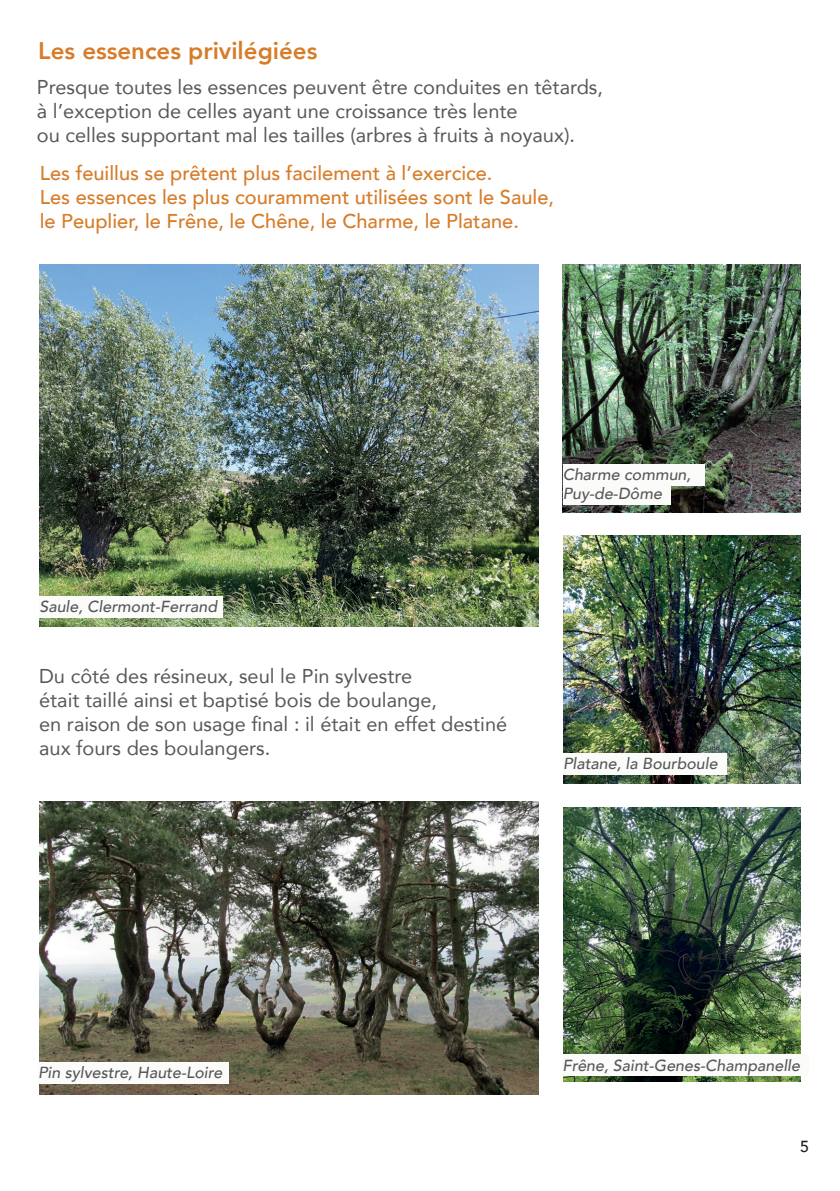
<style>
.page{position:relative;width:840px;height:1191px;background:#fff}
.page>*{position:absolute;margin:0;border:0;box-sizing:border-box;transform-origin:0 0}
.t1{font:800 24px "Avenir";color:#d77c29}
.t2{font:20px/24px "Avenir";color:#57585a}
.t3{font:500 20px/24px "Avenir";color:#d77c29}
.t4{font:italic 500 16px/19.2px "Avenir";color:#57585a}
.t5{font:500 16px "Avenir";color:#231f20}
</style>
<div class="page">
<img style="left:562px;top:264px;width:237px;height:248px">
<img style="left:40px;top:801px;width:498px;height:293px">
<img style="left:563px;top:535px;width:237px;height:248px">
<div style="left:38px;top:1062px;width:191px;height:21px;background:#fbfbfa"></div>
<div style="left:562px;top:753px;width:163px;height:21px;background:#fbfbfa"></div>
<img style="left:563px;top:807px;width:237px;height:274px">
<img style="left:40px;top:264px;width:498px;height:362px">
<div style="left:39px;top:596px;width:184px;height:21px;background:#fbfbfa"></div>
<div style="left:562px;top:1054px;width:246px;height:22px;background:#fbfbfa"></div>
<div style="left:562px;top:464px;width:142px;height:21px;background:#fbfbfa"></div>
<div style="left:562px;top:483px;width:108px;height:21px;background:#fbfbfa"></div>
<p class="t1" style="left:38px;top:32px;width:280px">Les essences privilégiées</p>
<p class="t2" style="left:37px;top:74px;width:567px">Presque toutes les essences peuvent être conduites en têtards, à l’exception de celles ayant une croissance très lente<br>ou celles supportant mal les tailles (arbres à fruits à noyaux).</p>
<p class="t3" style="left:40px;top:160px;width:515px">Les feuillus se prêtent plus facilement à l’exercice.<br>Les essences les plus couramment utilisées sont le Saule, le Peuplier, le Frêne, le Chêne, le Charme, le Platane.</p>
<p class="t4" style="left:39px;top:597px;width:179px">Saule, Clermont-Ferrand</p>
<p class="t2" style="left:39px;top:663px;width:469px">Du côté des résineux, seul le Pin sylvestre<br>était taillé ainsi et baptisé bois de boulange,<br>en raison de son usage final : il était en effet destiné aux fours des boulangers.</p>
<p class="t4" style="left:562px;top:465px;width:130px">Charme commun,<br>Puy-de-Dôme</p>
<p class="t4" style="left:562px;top:754px;width:156px">Platane, la Bourboule</p>
<p class="t4" style="left:38px;top:1063px;width:186px">Pin sylvestre, Haute-Loire</p>
<p class="t4" style="left:562px;top:1055px;width:239px">Frêne, Saint-Genes-Champanelle</p>
<p class="t5" style="left:799px;top:1132px;width:10px">5</p>
</div>
